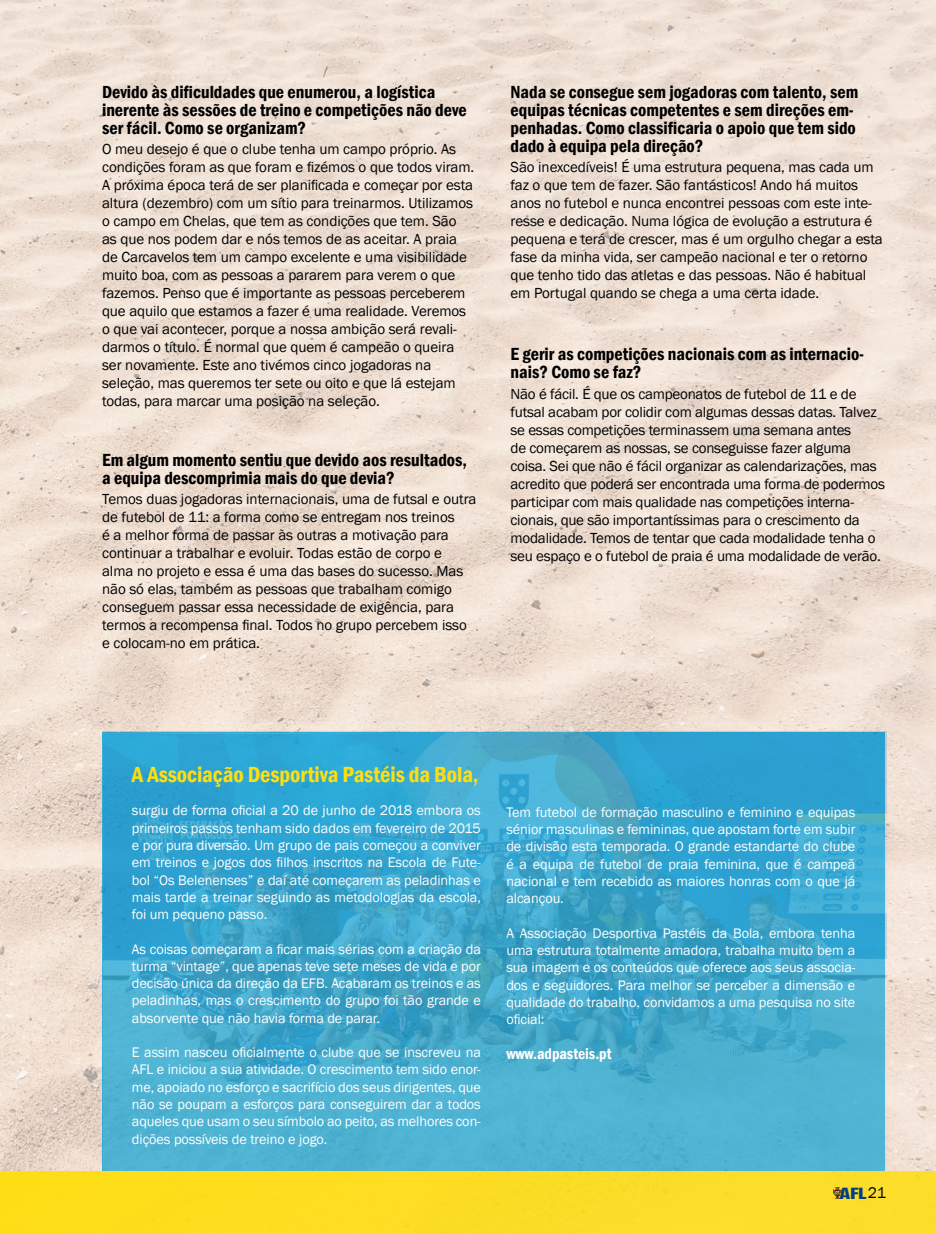
<style>
.page{position:relative;width:936px;height:1234px;background:#fff}
.page>*{position:absolute;margin:0;border:0;box-sizing:border-box;transform-origin:0 0}
.t1{font:600 condensed 22.5px "Franklin Gothic";letter-spacing:-.005em;color:#ffde10}
.t2{font:600 condensed 18px/18px "Franklin Gothic";color:#000}
.t3{font:800 16.05px "Hegel Cond";color:#003f81;scale:1.25 1}
.t4{font:600 condensed 15.75px "Franklin Gothic";letter-spacing:-.005em;color:#fff}
.t5{font:15px/18px "Franklin Gothic";letter-spacing:-.005em;color:#000}
.t6{font:14.25px/17.2px "Franklin Gothic";letter-spacing:-.005em;color:#fff;text-align:justify}
.s1{font-family:"Franklin Gothic";font-weight:400;font-size:15.9px;color:#000}
</style>
<div class="page">
<img style="left:0;top:0;width:935px;height:1170px">
<div style="left:0;top:1170px;width:935px;height:63px;background:#fddd23"></div>
<svg style="left:833px;top:1187px;width:8px;height:11px"></svg>
<img style="left:103px;top:731px;width:782px;height:438px">
<p class="t2" style="left:102px;top:82px;width:366px">Devido às dificuldades que enumerou, a logística inerente às sessões de treino e competições não deve ser fácil. Como se organizam?</p>
<p class="t5" style="left:102px;top:141px;width:374px">O meu desejo é que o clube tenha um campo próprio. As condições foram as que foram e fizémos o que todos viram.<br>A próxima época terá de ser planificada e começar por esta altura (dezembro) com um sítio para treinarmos. Utilizamos o campo em Chelas, que tem as condições que tem. São as que nos podem dar e nós temos de as aceitar. A praia de Carcavelos tem um campo excelente e uma visibilidade muito boa, com as pessoas a pararem para verem o que fazemos. Penso que é importante as pessoas perceberem que aquilo que estamos a fazer é uma realidade. Veremos o que vai acontecer, porque a nossa ambição será revali&shy;darmos o título. É normal que quem é campeão o queira ser novamente. Este ano tivémos cinco jogadoras na seleção, mas queremos ter sete ou oito e que lá estejam todas, para marcar uma posição na seleção.</p>
<p class="t2" style="left:102px;top:450px;width:366px">Em algum momento sentiu que devido aos resultados, a equipa descomprimia mais do que devia?</p>
<p class="t5" style="left:102px;top:490px;width:376px">Temos duas jogadoras internacionais, uma de futsal e outra de futebol de 11: a forma como se entregam nos treinos<br>é a melhor forma de passar às outras a motivação para continuar a trabalhar e evoluir. Todas estão de corpo e alma no projeto e essa é uma das bases do sucesso. Mas não só elas, também as pessoas que trabalham comigo conseguem passar essa necessidade de exigência, para termos a recompensa final. Todos no grupo percebem isso e colocam-no em prática.</p>
<p class="t2" style="left:510px;top:82px;width:349px">Nada se consegue sem jogadoras com talento, sem equipas técnicas competentes e sem direções em&shy;penhadas. Como classificaria o apoio que tem sido dado à equipa pela direção?</p>
<p class="t5" style="left:510px;top:159px;width:374px">São inexcedíveis! É uma estrutura pequena, mas cada um faz o que tem de fazer. São fantásticos! Ando há muitos anos no futebol e nunca encontrei pessoas com este inte&shy;resse e dedicação. Numa lógica de evolução a estrutura é pequena e terá de crescer, mas é um orgulho chegar a esta fase da minha vida, ser campeão nacional e ter o retorno que tenho tido das atletas e das pessoas. Não é habitual em Portugal quando se chega a uma certa idade.</p>
<p class="t2" style="left:510px;top:345px;width:355px">E gerir as competições nacionais com as internacio&shy;nais? Como se faz?</p>
<p class="t5" style="left:510px;top:385px;width:376px">Não é fácil. É que os campeonatos de futebol de 11 e de futsal acabam por colidir com algumas dessas datas. Talvez se essas competições terminassem uma semana antes<br>de começarem as nossas, se conseguisse fazer alguma coisa. Sei que não é fácil organizar as calendarizações, mas acredito que poderá ser encontrada uma forma de podermos participar com mais qualidade nas competições interna&shy;cionais, que são importantíssimas para o crescimento da modalidade. Temos de tentar que cada modalidade tenha o seu espaço e o futebol de praia é uma modalidade de verão.</p>
<h1 class="t1" style="left:132px;top:759px;width:348px">A Associação Desportiva Pastéis da Bola,</h1>
<p class="t6" style="left:132px;top:802px;width:350px">surgiu de forma oficial a 20 de junho de 2018 embora os primeiros passos tenham sido dados em fevereiro de 2015 e por pura diversão. Um grupo de pais começou a conviver em treinos e jogos dos filhos inscritos na Escola de Fute&shy;bol “Os Belenenses” e daí até começarem as peladinhas e mais tarde a treinar seguindo as metodologias da escola, foi um pequeno passo.</p>
<p class="t6" style="left:132px;top:940px;width:350px">As coisas começaram a ficar mais sérias com a criação da turma “vintage”, que apenas teve sete meses de vida e por decisão única da direção da EFB. Acabaram os treinos e as peladinhas, mas o crescimento do grupo foi tão grande e absorvente que não havia forma de parar.</p>
<p class="t6" style="left:132px;top:1043px;width:350px">E assim nasceu oficialmente o clube que se inscreveu na AFL e iniciou a sua atividade. O crescimento tem sido enor&shy;me, apoiado no esforço e sacrifício dos seus dirigentes, que não se poupam a esforços para conseguirem dar a todos aqueles que usam o seu símbolo ao peito, as melhores con&shy;dições possíveis de treino e jogo.</p>
<p class="t6" style="left:506px;top:803px;width:350px">Tem futebol de formação masculino e feminino e equipas sénior masculinas e femininas, que apostam forte em subir de divisão esta temporada. O grande estandarte do clube é a equipa de futebol de praia feminina, que é campeã nacional e tem recebido as maiores honras com o que já alcançou.</p>
<p class="t6" style="left:506px;top:924px;width:350px">A Associação Desportiva Pastéis da Bola, embora tenha uma estrutura totalmente amadora, trabalha muito bem a sua imagem e os conteúdos que oferece aos seus associa&shy;dos e seguidores. Para melhor se perceber a dimensão e qualidade do trabalho, convidamos a uma pesquisa no site oficial:</p>
<p class="t4" style="left:506px;top:1042px;width:107px">www.adpasteis.pt</p>
<p class="t3" style="left:840px;top:1183px;width:38px">AFL<span class="s1">21</span></p>
</div>
